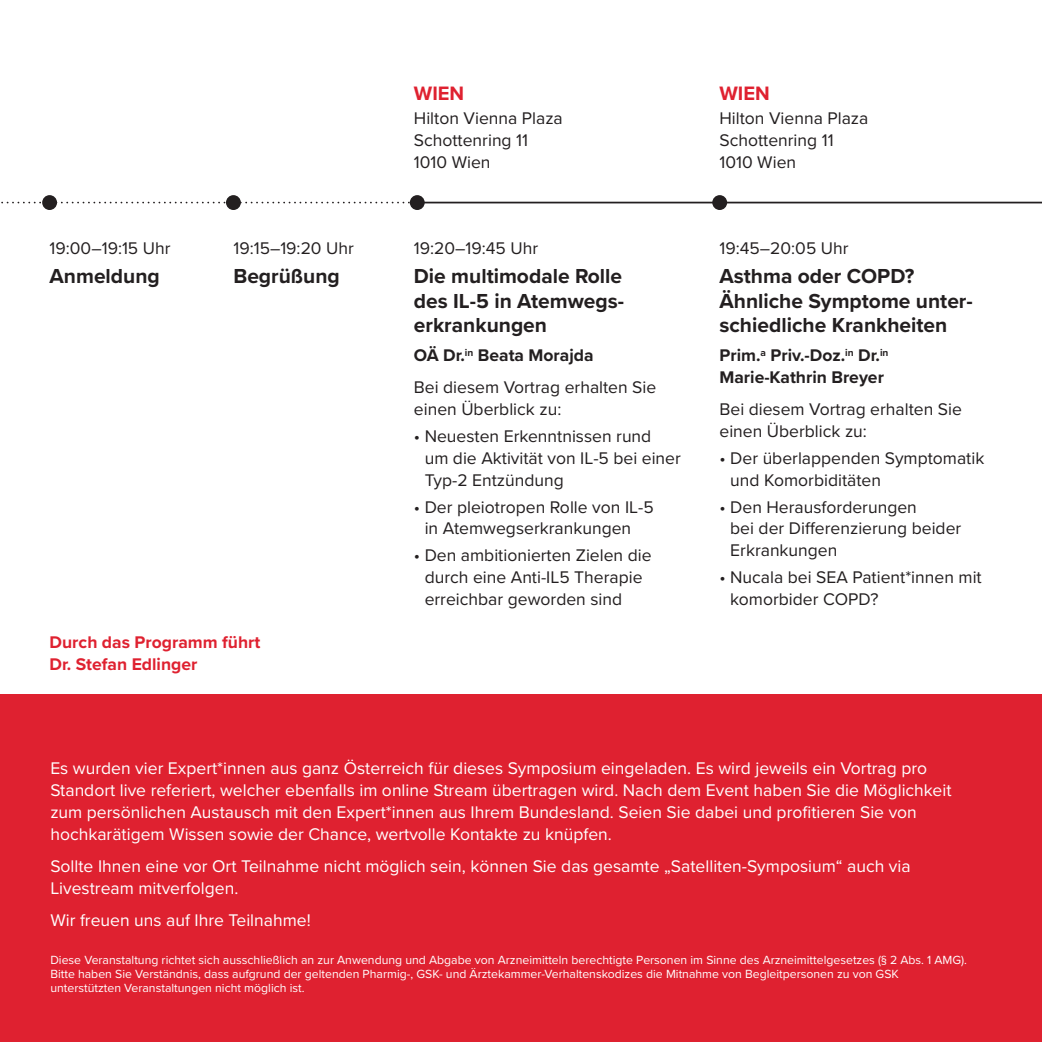
<style>
.page{position:relative;width:1042px;height:1042px;background:#fff}
.page>*{position:absolute;margin:0;border:0;box-sizing:border-box;transform-origin:0 0}
.t1{font:700 21px/24.5px "Proxima Nova";color:#231f20;text-align:justify}
.t2{font:700 20.12px "Proxima Nova";color:#df2130}
.t3{font:17.5px/21.9px "Proxima Nova";color:#231f20}
.t4{font:17.5px/21.9px "Proxima Nova";color:#fff}
.t5{font:700 17.5px/21.9px "Proxima Nova";color:#231f20}
.t6{font:700 17.5px/21.9px "Proxima Nova";color:#df2130}
.t7{font:12.25px/14px "Proxima Nova";color:#fff}
.s1{font-weight:700}
</style>
<div class="page">
<div style="left:0;top:694px;width:1042px;height:348px;background:#df2130"></div>
<hr style="left:417px;top:202px;width:625px;height:1px;background:#231f20">
<svg style="left:1px;top:202px;width:409px;height:1px"></svg>
<div style="left:42px;top:195px;width:15px;height:15px;background:#231f20;border-radius:50%"></div>
<div style="left:226px;top:195px;width:15px;height:15px;background:#231f20;border-radius:50%"></div>
<div style="left:410px;top:195px;width:15px;height:15px;background:#231f20;border-radius:50%"></div>
<div style="left:712px;top:195px;width:15px;height:15px;background:#231f20;border-radius:50%"></div>
<p class="t3" style="left:50px;top:236px;width:122px">19:00–19:15 Uhr</p>
<p class="t1" style="left:50px;top:263px;width:112px">Anmeldung</p>
<p class="t3" style="left:233px;top:236px;width:122px">19:15–19:20 Uhr</p>
<p class="t1" style="left:233px;top:263px;width:108px">Begrüßung</p>
<p class="t6" style="left:50px;top:631px;width:212px">Durch das Programm führt<br>Dr. Stefan Edlinger</p>
<p class="t2" style="left:414px;top:78px;width:52px">WIEN</p>
<p class="t3" style="left:414px;top:107px;width:150px">Hilton Vienna Plaza<br>Schottenring 11<br>1010 Wien</p>
<p class="t3" style="left:414px;top:236px;width:126px">19:20–19:45 Uhr</p>
<p class="t1" style="left:414px;top:263px;width:210px">Die multimodale Rolle des IL-5 in Atemwegs&shy;erkrankungen</p>
<p class="t3" style="left:414px;top:339px;width:244px;line-height:31.8px"><span class="s1">OÄ Dr.</span><sup>in</sup> <span class="s1">Beata Morajda<br></span>Bei diesem Vortrag erhalten Sie</p>
<p class="t3" style="left:414px;top:397px;width:149px">einen Überblick zu:</p>
<p class="t3" style="left:425px;top:424px;width:258px;text-indent:-11px">• Neuesten Erkenntnissen rund<br>um die Aktivität von IL-5 bei einer<br>Typ-2 Entzündung</p>
<p class="t3" style="left:425px;top:495px;width:230px;text-indent:-11px">• Der pleiotropen Rolle von IL-5 in Atemwegserkrankungen</p>
<p class="t3" style="left:425px;top:544px;width:228px;text-indent:-11px">• Den ambitionierten Zielen die durch eine Anti-IL5 Therapie erreichbar geworden sind</p>
<p class="t2" style="left:719px;top:78px;width:52px">WIEN</p>
<p class="t3" style="left:719px;top:107px;width:150px">Hilton Vienna Plaza<br>Schottenring 11<br>1010 Wien</p>
<p class="t3" style="left:719px;top:236px;width:131px">19:45–20:05 Uhr</p>
<p class="t1" style="left:719px;top:263px;width:255px;text-align:left">Asthma oder COPD?<br>Ähnliche Symptome unter&shy;schiedliche Krankheiten</p>
<p class="t5" style="left:719px;top:344px;width:171px">Prim.<sup>a</sup> Priv.-Doz.<sup>in</sup> Dr.<sup>in<br></sup>Marie-Kathrin Breyer</p>
<p class="t3" style="left:719px;top:397px;width:244px">Bei diesem Vortrag erhalten Sie einen Überblick zu:</p>
<p class="t3" style="left:730px;top:446px;width:256px;text-indent:-11px">• Der überlappenden Symptomatik und Komorbiditäten</p>
<p class="t3" style="left:730px;top:495px;width:232px;text-indent:-11px">• Den Herausforderungen<br>bei der Differenzierung beider<br>Erkrankungen</p>
<p class="t3" style="left:730px;top:565px;width:253px;text-indent:-11px">• Nucala bei SEA Patient*innen mit komorbider COPD?</p>
<p class="t4" style="left:50px;top:757px;width:902px">Es wurden vier Expert*innen aus ganz Österreich für dieses Symposium eingeladen. Es wird jeweils ein Vortrag pro Standort live referiert, welcher ebenfalls im online Stream übertragen wird. Nach dem Event haben Sie die Möglichkeit zum persönlichen Austausch mit den Expert*innen aus Ihrem Bundesland. Seien Sie dabei und profitieren Sie von hochkarätigem Wissen sowie der Chance, wertvolle Kontakte zu knüpfen.</p>
<p class="t4" style="left:50px;top:854px;width:862px">Sollte Ihnen eine vor Ort Teilnahme nicht möglich sein, können Sie das gesamte „Satelliten-Symposium“ auch via<br>Livestream mitverfolgen.</p>
<p class="t4" style="left:50px;top:908px;width:262px">Wir freuen uns auf Ihre Teilnahme!</p>
<p class="t7" style="left:50px;top:953px;width:918px">Diese Veranstaltung richtet sich ausschließlich an zur Anwendung und Abgabe von Arzneimitteln berechtigte Personen im Sinne des Arzneimittelgesetzes (§ 2 Abs. 1 AMG).<br>Bitte haben Sie Verständnis, dass aufgrund der geltenden Pharmig-, GSK- und Ärztekammer-Verhaltenskodizes die Mitnahme von Begleitpersonen zu von GSK unterstützten Veranstaltungen nicht möglich ist.</p>
</div>
